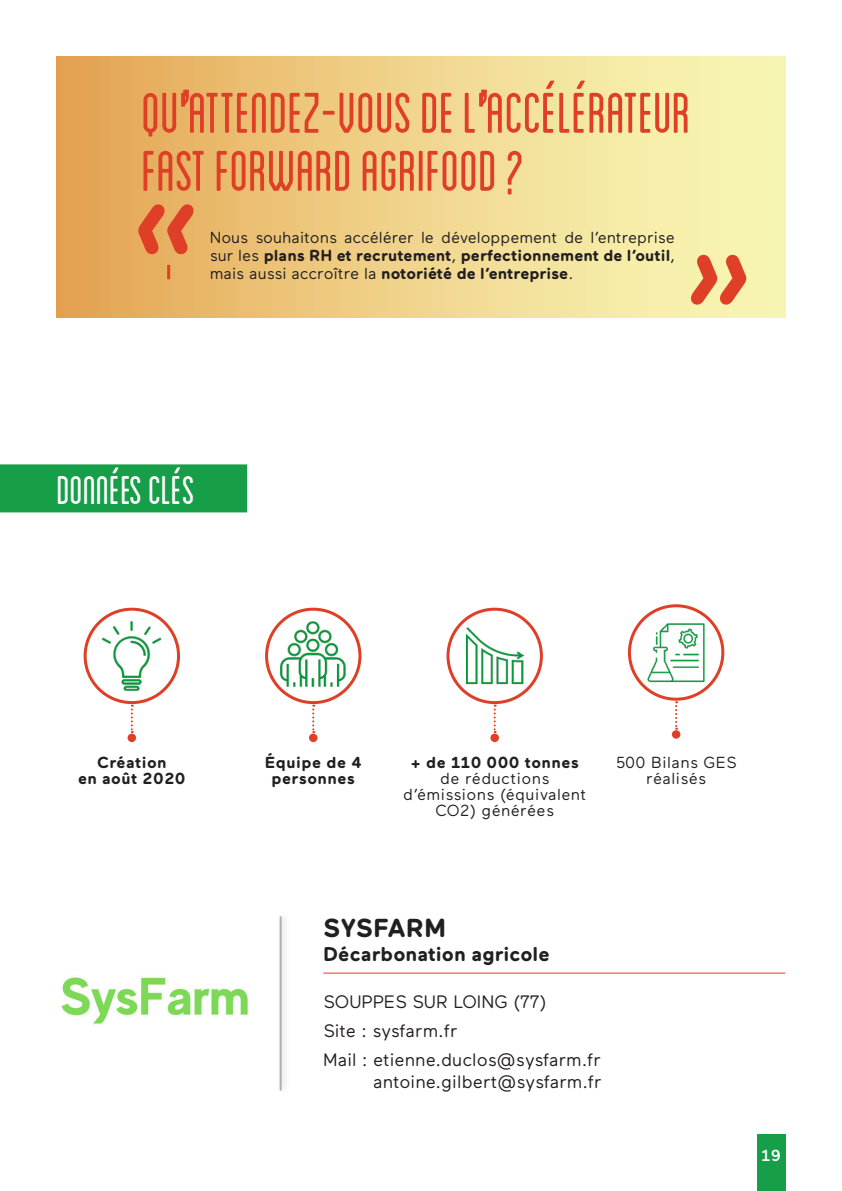
<style>
.page{position:relative;width:842px;height:1191px;background:#fff}
.page>*{position:absolute;margin:0;border:0;box-sizing:border-box;transform-origin:0 0}
.description_poste{font:italic 700 100px "Maax Rounded";color:#df3f26}
.description_poste-2{font:condensed 60px/58px "Blanch";color:#df3f26}
.sous_titre_fond_vert{font:condensed 42px "Blanch";color:#fff}
.Contact_Ent{font:700 26px "Maax Rounded";letter-spacing:-.015em;color:#231f20}
.Contact_description{font:700 20px "Maax Rounded";color:#231f20}
.Contact_mail{font:18px/22px "Maax Rounded";color:#231f20;text-align:right}
.Contact_ville{font:18px "Maax Rounded";color:#231f20}
.Description{font:16px/18px "Maax Rounded";color:#231f20;text-align:justify}
.description_poste-3{font:16px/16px "Maax Rounded";letter-spacing:.025em;color:#231f20;text-align:center}
.description_poste-4{font:700 16px/16px "Maax Rounded";letter-spacing:.025em;color:#231f20;text-align:center}
.t1{font:500 16px "Maax Rounded";color:#fff}
.s1{font-weight:700}
</style>
<div class="page">
<div style="left:757px;top:1134px;width:28px;height:57px;background:#169e48"></div>
<div style="left:276px;top:910px;width:15px;height:185px;background:#262626;opacity:.5"></div>
<hr style="left:280px;top:917px;width:2px;height:172px;background:#4d4d4d">
<img style="left:647px;top:623px;width:58px;height:59px">
<div style="left:628px;top:604px;width:96px;height:96px;border:3px solid #df3f26;border-radius:50%"></div>
<div style="left:672px;top:730px;width:8px;height:8px;background:#df3f26;border-radius:50%"></div>
<svg style="left:675px;top:701px;width:2px;height:28px"></svg>
<div style="left:0;top:464px;width:247px;height:48px;background:#169e48"></div>
<div style="left:57px;top:57px;width:728px;height:260px;background:linear-gradient(to right,#e5a656,#fafebd)"></div>
<hr style="left:167px;top:265px;width:3px;height:14px;background:#df3f26">
<img style="left:280px;top:621px;width:69px;height:69px">
<div style="left:265px;top:607px;width:96px;height:97px;border:3px solid #df3f26;border-radius:50%"></div>
<div style="left:309px;top:733px;width:8px;height:9px;background:#df3f26;border-radius:50%"></div>
<svg style="left:312px;top:704px;width:2px;height:29px"></svg>
<img style="left:466px;top:627px;width:57px;height:57px">
<div style="left:446px;top:607px;width:97px;height:97px;border:3px solid #df3f26;border-radius:50%"></div>
<div style="left:490px;top:733px;width:9px;height:9px;background:#df3f26;border-radius:50%"></div>
<svg style="left:494px;top:704px;width:2px;height:29px"></svg>
<hr style="left:323px;top:972px;width:462px;height:1px;background:#df3f26">
<img style="left:61px;top:977px;width:187px;height:48px">
<img style="left:97px;top:621px;width:70px;height:70px">
<div style="left:84px;top:607px;width:96px;height:97px;border:3px solid #df3f26;border-radius:50%"></div>
<div style="left:128px;top:733px;width:8px;height:9px;background:#df3f26;border-radius:50%"></div>
<svg style="left:131px;top:704px;width:2px;height:29px"></svg>
<p class="description_poste-2" style="left:142px;top:82px;width:550px">QU’'ATTENDEZ-VOUS DE L’'ACCÉLÉRATEUR<br>FAST FORWARD AGRIFOOD ?</p>
<p class="description_poste" style="left:132px;top:159px;width:70px">«</p>
<p class="Description" style="left:210px;top:228px;width:466px">Nous souhaitons accélérer le développement de l’entreprise sur les <span class="s1">plans RH et recrutement</span>, <span class="s1">perfectionnement de l’outil</span>, mais aussi accroître la <span class="s1">notoriété de l’entreprise</span>.</p>
<p class="description_poste" style="left:753px;top:350px;width:69px;rotate:-180deg">«</p>
<p class="sous_titre_fond_vert" style="left:57px;top:467px;width:140px">DONNÉES CLÉS</p>
<p class="description_poste-4" style="left:78px;top:754px;width:109px">Création<br>en août 2020</p>
<p class="description_poste-4" style="left:265px;top:754px;width:98px">Équipe de 4 personnes</p>
<p class="description_poste-3" style="left:403px;top:754px;width:184px"><span class="s1">+ de 110 000 tonnes </span>de réductions d’émissions (équivalent<br>CO2) générées</p>
<p class="description_poste-3" style="left:616px;top:754px;width:122px">500 Bilans GES réalisés</p>
<p class="Contact_Ent" style="left:323px;top:912px;width:124px">SYSFARM</p>
<p class="Contact_description" style="left:323px;top:942px;width:228px">Décarbonation agricole</p>
<p class="Contact_ville" style="left:323px;top:991px;width:225px">SOUPPES SUR LOING (77)</p>
<p class="Contact_ville" style="left:323px;top:1020px;width:136px">Site : sysfarm.fr</p>
<p class="Contact_mail" style="left:323px;top:1049px;width:280px">Mail : etienne.duclos@sysfarm.fr antoine.gilbert@sysfarm.fr</p>
<p class="t1" style="left:761px;top:1146px;width:21px">19</p>
</div>
